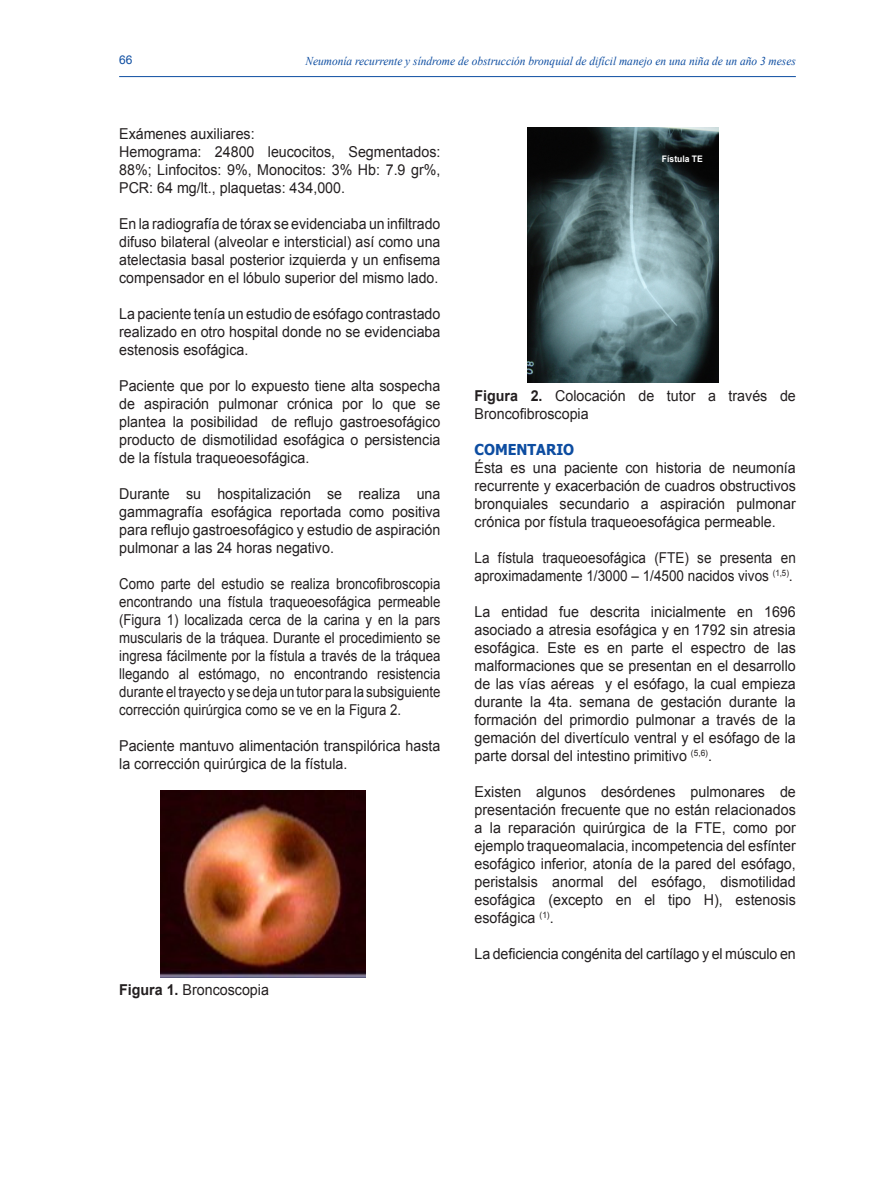
<style>
.page{position:relative;width:881px;height:1183px;background:#fff}
.page>*{position:absolute;margin:0;border:0;box-sizing:border-box;transform-origin:0 0}
.Parrafo{font:15px/18px "Arial";color:#231f20;text-align:justify;scale:.95 1}
.Parrafo-2{font:15px/18px "Arial";color:#231f20;text-align:justify;scale:.88 1}
.Parrafo-3{font:15px/18px "Arial";color:#231f20;text-align:justify;scale:.94 1}
.Parrafo-4{font:15px/18px "Arial";color:#231f20;scale:.9 1}
.Parrafo-5{font:700 15px "Tahoma";color:#0d4da1;scale:.95 1}
.Sub_titulo_times{font:italic 12px "Times New Roman";color:#0d4da1;scale:.95 1}
.t1{font:12px "Arial";color:#0d4da1}
.t2{font:700 9px "Arial";color:#fff;scale:.95 1}
.s1{font-weight:700}
</style>
<div class="page">
<hr style="left:119px;top:76px;width:676px;height:1px;background:#0d4da1">
<img style="left:160px;top:790px;width:205px;height:186px">
<img style="left:527px;top:128px;width:190px;height:254px">
<p class="t1" style="left:119px;top:52px;width:15px">66</p>
<p class="Sub_titulo_times" style="left:305px;top:53px;width:517px">Neumonía recurrente y síndrome de obstrucción bronquial de difícil manejo en una niña de un año 3 meses</p>
<p class="Parrafo" style="left:119px;top:124px;width:144px">Exámenes auxiliares:</p>
<p class="Parrafo" style="left:119px;top:142px;width:339px">Hemograma: 24800 leucocitos, Segmentados:<br>88%; Linfocitos: 9%, Monocitos: 3% Hb: 7.9 gr%, PCR: 64 mg/lt., plaquetas: 434,000.</p>
<p class="Parrafo-3" style="left:119px;top:214px;width:343px">En la radiografía de tórax se evidenciaba un infiltrado difuso bilateral (alveolar e intersticial) así como una atelectasia basal posterior izquierda y un enfisema compensador en el lóbulo superior del mismo lado.</p>
<p class="Parrafo" style="left:119px;top:304px;width:339px">La paciente tenía un estudio de esófago contrastado realizado en otro hospital donde no se evidenciaba estenosis esofágica.</p>
<p class="Parrafo" style="left:119px;top:376px;width:339px">Paciente que por lo expuesto tiene alta sospecha de aspiración pulmonar crónica por lo que se plantea la posibilidad de reflujo gastroesofágico producto de dismotilidad esofágica o persistencia de la fístula traqueoesofágica.</p>
<p class="Parrafo" style="left:119px;top:484px;width:339px">Durante su hospitalización se realiza una gammagrafía esofágica reportada como positiva para reflujo gastroesofágico y estudio de aspiración pulmonar a las 24 horas negativo.</p>
<p class="Parrafo-2" style="left:119px;top:574px;width:366px">Como parte del estudio se realiza broncofibroscopia encontrando una fístula traqueoesofágica permeable (Figura 1) localizada cerca de la carina y en la pars muscularis de la tráquea. Durante el procedimiento se ingresa fácilmente por la fístula a través de la tráquea llegando al estómago, no encontrando resistencia durante el trayecto y se deja un tutor para la subsiguiente corrección quirúrgica como se ve en la Figura 2.</p>
<p class="Parrafo" style="left:119px;top:736px;width:339px">Paciente mantuvo alimentación transpilórica hasta la corrección quirúrgica de la fístula.</p>
<p class="Parrafo" style="left:119px;top:980px;width:159px"><span class="s1">Figura 1.</span> Broncoscopia</p>
<p class="t2" style="left:661px;top:153px;width:45px">Fístula TE</p>
<p class="Parrafo" style="left:474px;top:386px;width:339px"><span class="s1">Figura 2.</span> Colocación de tutor a través de<br>Broncofibroscopia</p>
<p class="Parrafo-5" style="left:474px;top:438px;width:106px">COMENTARIO</p>
<p class="Parrafo" style="left:474px;top:458px;width:339px">Ésta es una paciente con historia de neumonía recurrente y exacerbación de cuadros obstructivos bronquiales secundario a aspiración pulmonar crónica por fístula traqueoesofágica permeable.</p>
<p class="Parrafo-4" style="left:474px;top:548px;width:358px">La fístula traqueoesofágica (FTE) se presenta en aproximadamente 1/3000 – 1/4500 nacidos vivos <sup>(1,5)</sup>.</p>
<p class="Parrafo" style="left:474px;top:602px;width:339px">La entidad fue descrita inicialmente en 1696 asociado a atresia esofágica y en 1792 sin atresia esofágica. Este es en parte el espectro de las malformaciones que se presentan en el desarrollo de las vías aéreas y el esófago, la cual empieza durante la 4ta. semana de gestación durante la formación del primordio pulmonar a través de la gemación del divertículo ventral y el esófago de la parte dorsal del intestino primitivo <sup>(5,6)</sup>.</p>
<p class="Parrafo" style="left:474px;top:782px;width:339px">Existen algunos desórdenes pulmonares de presentación frecuente que no están relacionados a la reparación quirúrgica de la FTE, como por ejemplo traqueomalacia, incompetencia del esfínter esofágico inferior, atonía de la pared del esófago, peristalsis anormal del esófago, dismotilidad esofágica (excepto en el tipo H), estenosis esofágica <sup>(1)</sup>.</p>
<p class="Parrafo" style="left:474px;top:944px;width:339px">La deficiencia congénita del cartílago y el músculo en</p>
</div>
